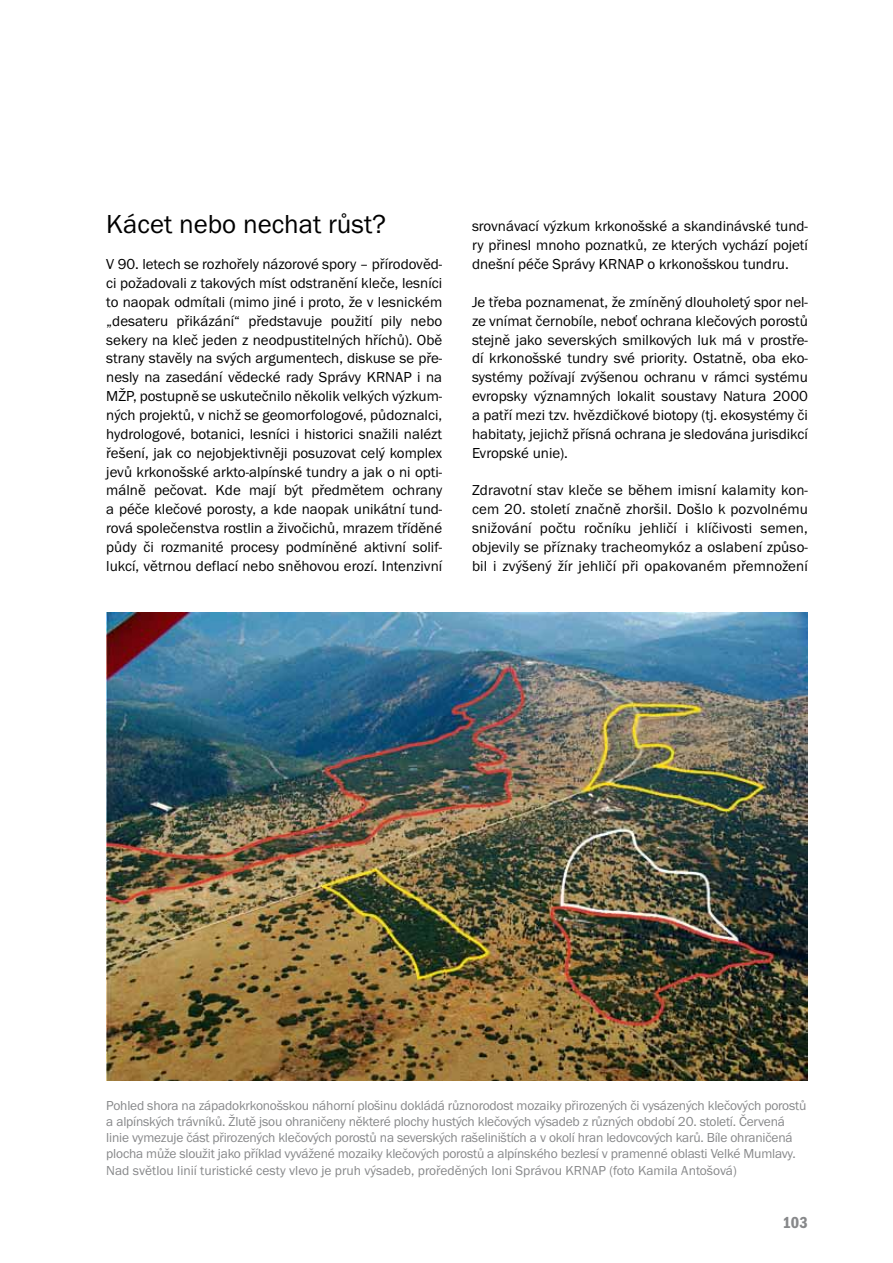
<style>
.page{position:relative;width:893px;height:1263px;background:#fff}
.page>*{position:absolute;margin:0;border:0;box-sizing:border-box;transform-origin:0 0}
.t1{font:27px "Franklin Got Itc TEE";color:#000}
.t2{font:600 condensed 16.5px "Franklin Got Itc TEE";color:#87888a}
.t3{font:15px/18.9px "Franklin Got Itc TEE";color:#000;text-align:justify}
.t4{font:13.5px/16.2px "Franklin Got Itc TEE";letter-spacing:-.015em;color:#87888a}
</style>
<div class="page">
<img style="left:106px;top:613px;width:702px;height:468px">
<h1 class="t1" style="left:106px;top:209px;width:281px">Kácet nebo nechat růst?</h1>
<p class="t3" style="left:106px;top:255px;width:337px">V 90. letech se rozhořely názorové spory – přírodověd&shy;ci požadovali z takových míst odstranění kleče, lesníci to naopak odmítali (mimo jiné i proto, že v lesnickém „desateru přikázání“ představuje použití pily nebo sekery na kleč jeden z neodpustitelných hříchů). Obě strany stavěly na svých argumentech, diskuse se pře&shy;nesly na zasedání vědecké rady Správy KRNAP i na MŽP, postupně se uskutečnilo několik velkých výzkum&shy;ných projektů, v nichž se geomorfologové, půdoznalci, hydrologové, botanici, lesníci i historici snažili nalézt řešení, jak co nejobjektivněji posuzovat celý komplex jevů krkonošské arkto-alpínské tundry a jak o ni opti&shy;málně pečovat. Kde mají být předmětem ochrany a péče klečové porosty, a kde naopak unikátní tund&shy;rová společenstva rostlin a živočichů, mrazem tříděné půdy či rozmanité procesy podmíněné aktivní solif&shy;lukcí, větrnou deflací nebo sněhovou erozí. Intenzivní</p>
<p class="t3" style="left:472px;top:217px;width:337px">srovnávací výzkum krkonošské a skandinávské tund&shy;ry přinesl mnoho poznatků, ze kterých vychází pojetí dnešní péče Správy KRNAP o krkonošskou tundru.</p>
<p class="t3" style="left:472px;top:293px;width:337px">Je třeba poznamenat, že zmíněný dlouholetý spor nel&shy;ze vnímat černobíle, neboť ochrana klečových porostů stejně jako severských smilkových luk má v prostře&shy;dí krkonošské tundry své priority. Ostatně, oba eko&shy;systémy požívají zvýšenou ochranu v rámci systému evropsky významných lokalit soustavy Natura 2000 a patří mezi tzv. hvězdičkové biotopy (tj. ekosystémy či habitaty, jejichž přísná ochrana je sledována jurisdikcí Evropské unie).</p>
<p class="t3" style="left:472px;top:481px;width:337px">Zdravotní stav kleče se během imisní kalamity kon&shy;cem 20. století značně zhoršil. Došlo k pozvolnému snižování počtu ročníku jehličí i klíčivosti semen, objevily se příznaky tracheomykóz a oslabení způso&shy;bil i zvýšený žír jehličí při opakovaném přemnožení</p>
<p class="t4" style="left:106px;top:1097px;width:701px">Pohled shora na západokrkonošskou náhorní plošinu dokládá různorodost mozaiky přirozených či vysázených klečových porostů a alpínských trávníků. Žlutě jsou ohraničeny některé plochy hustých klečových výsadeb z různých období 20. století. Červená linie vymezuje část přirozených klečových porostů na severských rašeliništích a v okolí hran ledovcových karů. Bíle ohraničená plocha může sloužit jako příklad vyvážené mozaiky klečových porostů a alpínského bezlesí v pramenné oblasti Velké Mumlavy.<br>Nad světlou linií turistické cesty vlevo je pruh výsadeb, proředěných loni Správou KRNAP (foto Kamila Antošová)</p>
<p class="t2" style="left:782px;top:1213px;width:27px">103</p>
</div>
